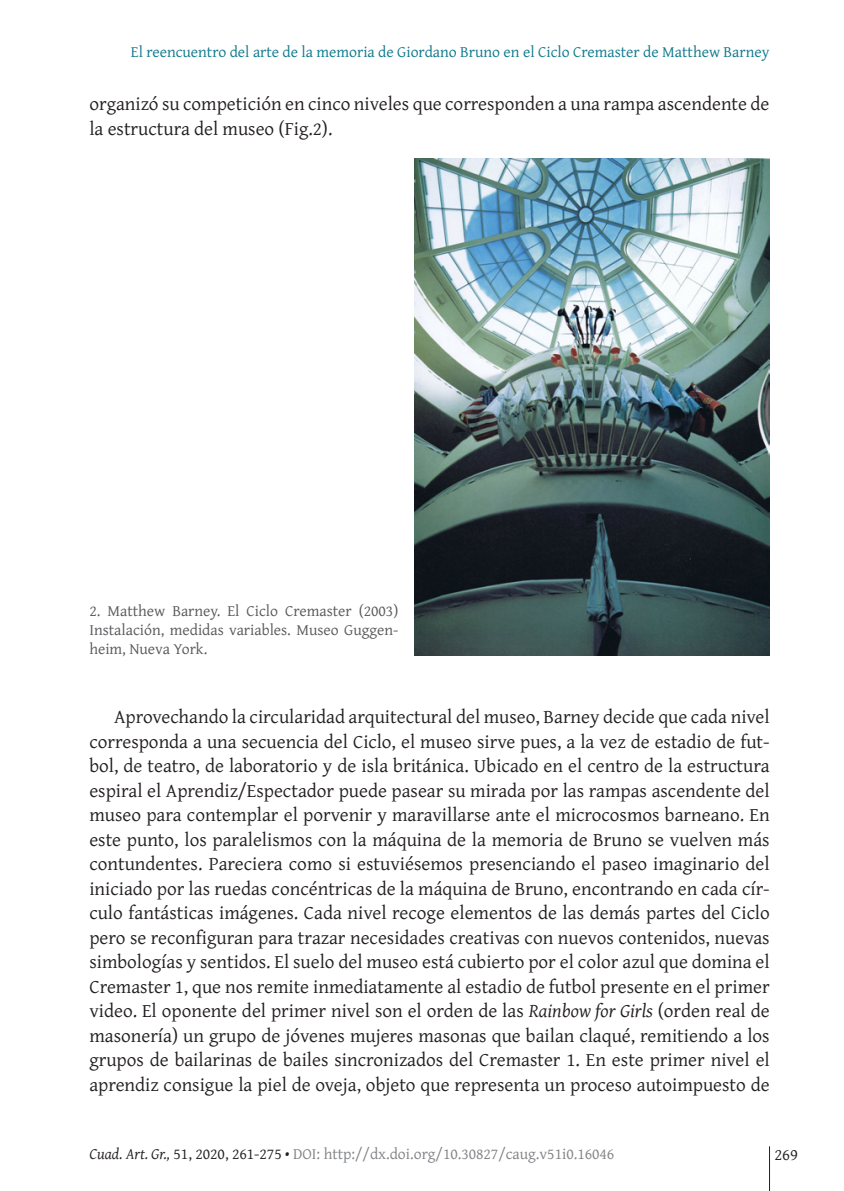
<style>
.page{position:relative;width:844px;height:1191px;background:#fff}
.page>*{position:absolute;margin:0;border:0;box-sizing:border-box;transform-origin:0 0}
.t1{font:19.25px/24.5px "Gentium Plus";color:#231f20}
.t2{font:16.62px "Gentium Plus";color:#231f20}
.piedefoto{font:15.75px/18.9px "Gentium Plus";color:#57585a;text-align:justify}
.t3{font:15.75px "Gentium Plus";color:#0d788c}
.t4{font:15.75px "Gentium Plus";color:#808285}
.s1{font-style:italic}
.s2{font-style:italic;color:#231f20}
.s3{color:#231f20}
</style>
<div class="page">
<hr style="left:769px;top:1146px;width:1px;height:45px;background:#231f20">
<img style="left:414px;top:159px;width:355px;height:497px">
<p class="t3" style="left:131px;top:37px;width:640px">El reencuentro del arte de la memoria de Giordano Bruno en el Ciclo Cremaster de Matthew Barney</p>
<p class="t1" style="left:89px;top:90px;width:681px">organizó su competición en cinco niveles que corresponden a una rampa ascendente de la estructura del museo (Fig.2).</p>
<p class="piedefoto" style="left:89px;top:600px;width:310px">2. Matthew Barney. El Ciclo Cremaster (2003)<br>Instalación, medidas variables. Museo Guggen&shy;heim, Nueva York.</p>
<p class="t1" style="left:89px;top:703px;width:681px;text-align:justify;text-indent:25px">Aprovechando la circularidad arquitectural del museo, Barney decide que cada nivel corresponda a una secuencia del Ciclo, el museo sirve pues, a la vez de estadio de fut&shy;bol, de teatro, de laboratorio y de isla británica. Ubicado en el centro de la estructura espiral el Aprendiz/Espectador puede pasear su mirada por las rampas ascendente del museo para contemplar el porvenir y maravillarse ante el microcosmos barneano. En este punto, los paralelismos con la máquina de la memoria de Bruno se vuelven más contundentes. Pareciera como si estuviésemos presenciando el paseo imaginario del iniciado por las ruedas concéntricas de la máquina de Bruno, encontrando en cada cír&shy;culo fantásticas imágenes. Cada nivel recoge elementos de las demás partes del Ciclo pero se reconfiguran para trazar necesidades creativas con nuevos contenidos, nuevas simbologías y sentidos. El suelo del museo está cubierto por el color azul que domina el Cremaster 1, que nos remite inmediatamente al estadio de futbol presente en el primer video. El oponente del primer nivel son el orden de las <span class="s1">Rainbow for Girls</span> (orden real de masonería) un grupo de jóvenes mujeres masonas que bailan claqué, remitiendo a los grupos de bailarinas de bailes sincronizados del Cremaster 1. En este primer nivel el aprendiz consigue la piel de oveja, objeto que representa un proceso autoimpuesto de</p>
<p class="t4" style="left:89px;top:1138px;width:526px"><span class="s2">Cuad. Art. Gr.,</span> <span class="s3">51, 2020, 261-275 •</span> DOI: http://dx.doi.org/10.30827/caug.v51i0.16046</p>
<p class="t2" style="left:774px;top:1138px;width:25px">269</p>
</div>
